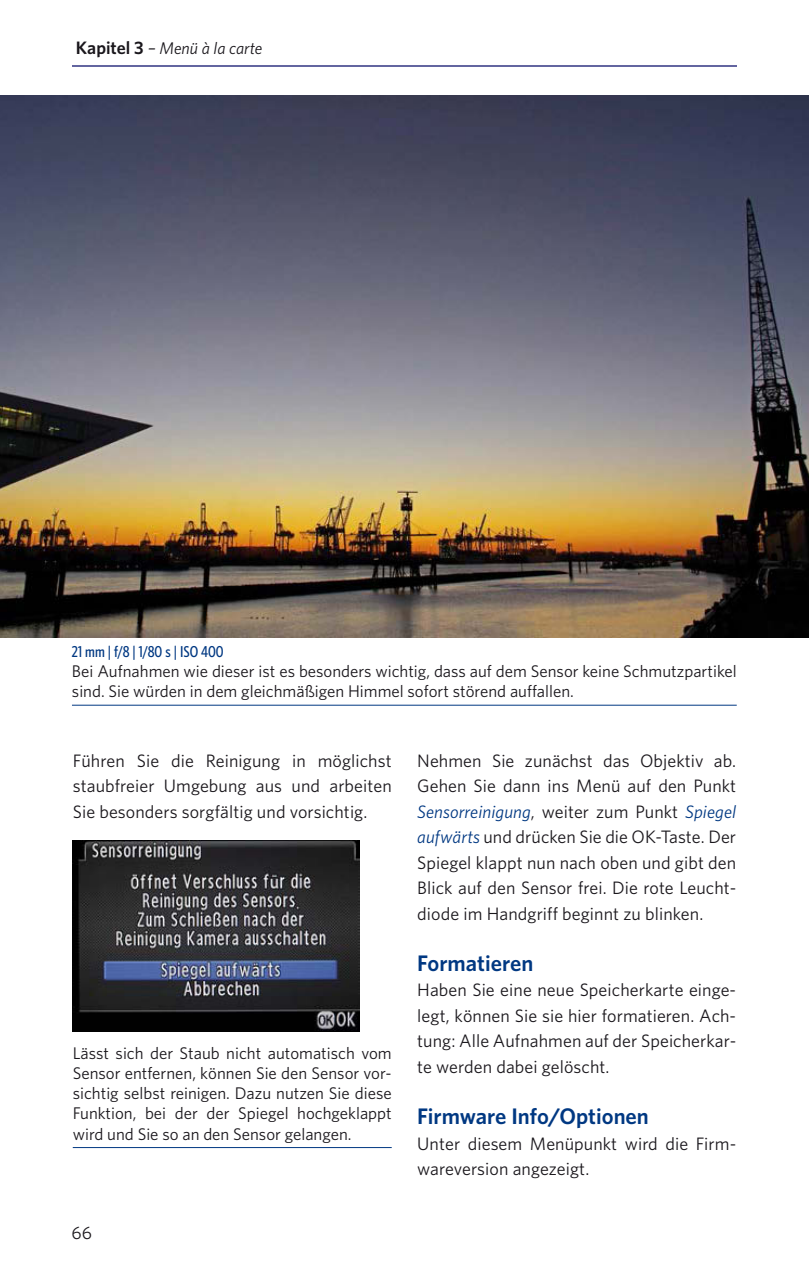
<style>
.page{position:relative;width:809px;height:1269px;background:#fff}
.page>*{position:absolute;margin:0;border:0;box-sizing:border-box;transform-origin:0 0}
.Überschrift_3{font:600 22.5px "Whitney";color:#003882}
.t1{font:18px/25.4px "Whitney";letter-spacing:.005em;color:#1a171c;text-align:justify}
.Bildunterschrift{font:16.88px/20.2px "Whitney";color:#1a171c;text-align:justify}
.t2{font:italic 16.88px "Whitney";color:#1a171c}
.Aufnahmedaten_neu{font:500 15.75px "Whitney Condensed";color:#003882}
.s1{font-weight:600;font-style:normal;font-size:18px}
.s2{font-size:18px}
.s3{font-style:italic;color:#003882}
</style>
<div class="page">
<hr style="left:72px;top:65px;width:665px;height:2px;background:#6365a0">
<hr style="left:73px;top:1146px;width:319px;height:1px;background:#003882">
<img style="left:73px;top:840px;width:287px;height:191px">
<hr style="left:72px;top:704px;width:665px;height:1px;background:#003882">
<img style="left:0;top:95px;width:809px;height:542px">
<p class="t2" style="left:76px;top:38px;width:188px"><span class="s1">Kapitel 3</span> <span class="s2">–</span> Menü à la carte</p>
<p class="Aufnahmedaten_neu" style="left:72px;top:642px;width:153px">21 mm | f/8 | 1/80 s | ISO 400</p>
<p class="Bildunterschrift" style="left:72px;top:660px;width:666px">Bei Aufnahmen wie dieser ist es besonders wichtig, dass auf dem Sensor keine Schmutzpartikel sind. Sie würden in dem gleichmäßigen Himmel sofort störend auffallen.</p>
<p class="t1" style="left:73px;top:747px;width:320px">Führen Sie die Reinigung in möglichst staubfreier Umgebung aus und arbeiten Sie besonders sorgfältig und vorsichtig.</p>
<p class="Bildunterschrift" style="left:73px;top:1041px;width:320px">Lässt sich der Staub nicht automatisch vom Sensor entfernen, können Sie den Sensor vor&shy;sichtig selbst reinigen. Dazu nutzen Sie diese Funktion, bei der der Spiegel hochgeklappt wird und Sie so an den Sensor gelangen.</p>
<p class="t1" style="left:71px;top:1219px;width:22px">66</p>
<p class="t1" style="left:417px;top:747px;width:320px;text-align:left">Nehmen Sie zunächst das Objektiv ab.<br>Gehen Sie dann ins Menü auf den Punkt <span class="s3">Sensorreinigung</span>, weiter zum Punkt <span class="s3">Spiegel aufwärts</span> und drücken Sie die OK-Taste. Der Spiegel klappt nun nach oben und gibt den Blick auf den Sensor frei. Die rote Leucht&shy;diode im Handgriff beginnt zu blinken.</p>
<p class="Überschrift_3" style="left:417px;top:949px;width:118px">Formatieren</p>
<p class="t1" style="left:417px;top:976px;width:320px">Haben Sie eine neue Speicherkarte einge&shy;legt, können Sie sie hier formatieren. Ach&shy;tung: Alle Aufnahmen auf der Speicherkar&shy;te werden dabei gelöscht.</p>
<p class="Überschrift_3" style="left:417px;top:1102px;width:233px">Firmware Info/Optionen</p>
<p class="t1" style="left:417px;top:1129px;width:320px">Unter diesem Menüpunkt wird die Firm&shy;wareversion angezeigt.</p>
</div>
